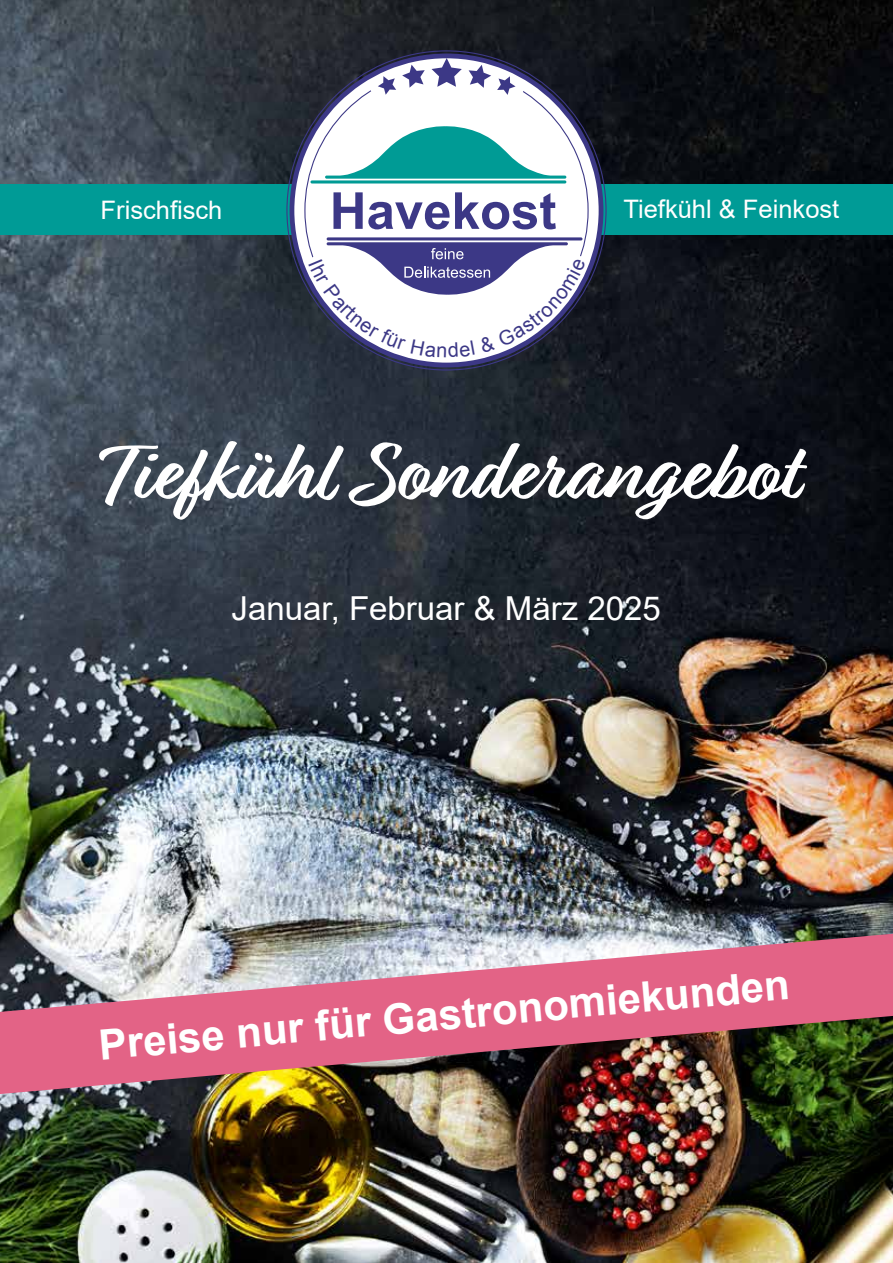
<style>
.page{position:relative;width:893px;height:1263px;background:#fff}
.page>*{position:absolute;margin:0;border:0;box-sizing:border-box;transform-origin:0 0}
.t1{font:700 87px "Relation";color:#fff}
.t2{font:700 42px "Arial";color:#fff}
.t3{font:33px "Arial";color:#fff}
.t4{font:25.5px "Arial";color:#fff}
</style>
<div class="page">
<img style="left:0;top:0;width:893px;height:1263px">
<div style="left:0;top:184px;width:893px;height:51px;background:#009b96"></div>
<svg style="left:286px;top:50px;width:321px;height:321px;background:#1d2a36"></svg>
<svg style="left:290px;top:54px;width:313px;height:313px;background:#393d4f"></svg>
<svg style="left:304px;top:68px;width:285px;height:174px"></svg>
<svg style="left:333px;top:192px;width:223px;height:37px;background:#adabcc"></svg>
<hr style="left:310px;top:180px;width:256px;height:3px;background:#009b95;border-radius:2px">
<svg style="left:325px;top:125px;width:241px;height:54px"></svg>
<hr style="left:327px;top:237px;width:255px;height:3px;background:#3c3886;border-radius:2px">
<svg style="left:368px;top:58px;width:159px;height:42px"></svg>
<img style="left:0;top:934px;width:893px;height:160px">
<svg style="left:303px;top:242px;width:286px;height:119px"></svg>
<p class="t4" style="left:101px;top:192px;width:123px">Frischfisch</p>
<p class="t4" style="left:623px;top:191px;width:217px">Tiefkühl &amp; Feinkost</p>
<h1 class="t1" style="left:97px;top:422px;width:700px">Tiefkühl Sonderangebot</h1>
<p class="t3" style="left:232px;top:585px;width:431px">Januar, Februar &amp; März 2025</p>
<p class="t2" style="left:96px;top:1015px;width:695px;rotate:-5deg">Preise nur für Gastronomiekunden</p>
</div>
